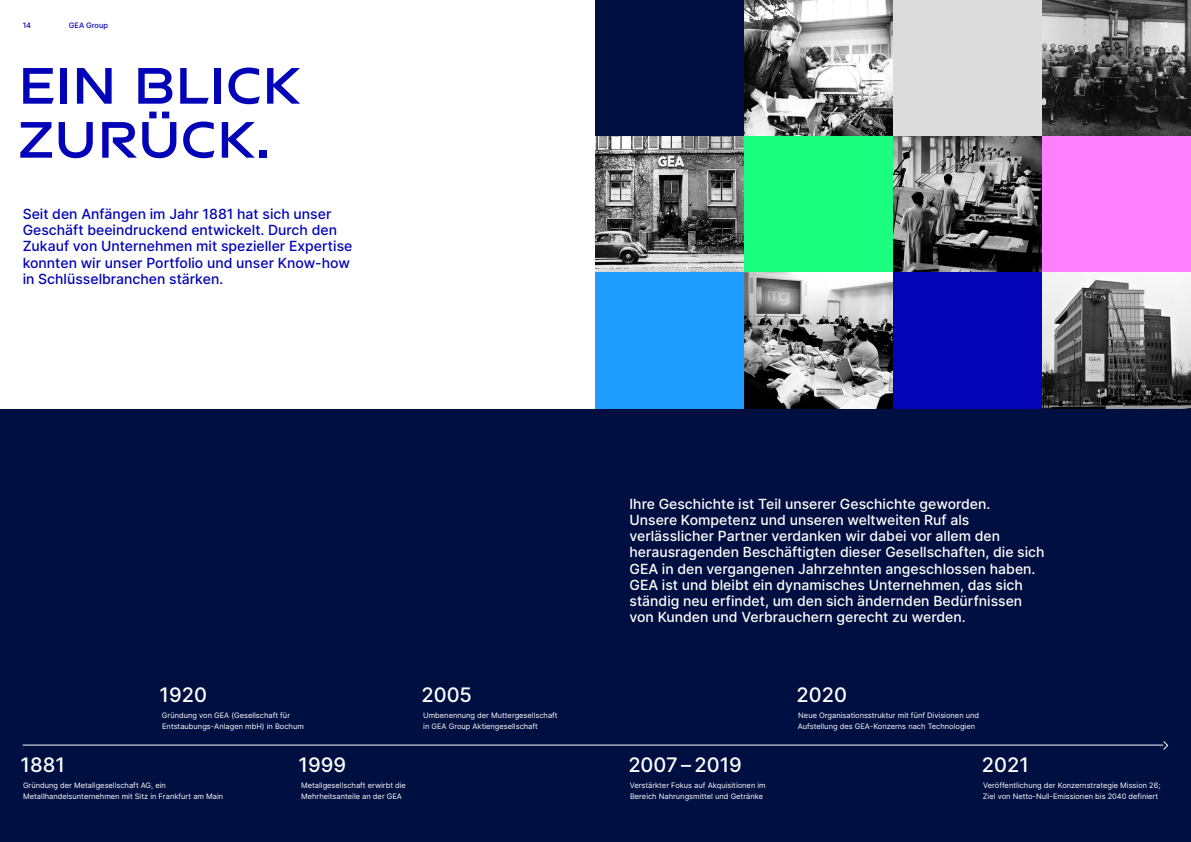
<style>
.page{position:relative;width:1191px;height:842px;background:#000f41}
.page>*{position:absolute;margin:0;border:0;box-sizing:border-box;transform-origin:0 0}
.t1{font:700 54px/54px "GEA Sans";color:#0303b8}
.t2{font:500 20px "Inter";color:#fff}
.t3{font:500 14px/16.1px "Inter";color:#fff}
.t4{font:500 14px/16.1px "Inter";color:#0303b8}
.t5{font:7.5px/10.5px "Inter";color:#fff}
.t6{font:500 7.5px "Inter";color:#0303b8}
.t7{font:500 7.5px "Inter";color:#fff}
</style>
<div class="page">
<div style="left:0;top:0;width:1191px;height:408px;background:#fff"></div>
<div style="left:595px;top:0;width:149px;height:136px;background:#000f41"></div>
<img style="left:744px;top:0;width:149px;height:136px">
<div style="left:893px;top:0;width:149px;height:136px;background:#dcdcdc"></div>
<img style="left:1042px;top:0;width:149px;height:136px">
<img style="left:595px;top:136px;width:149px;height:136px">
<div style="left:744px;top:136px;width:149px;height:136px;background:#1aff80"></div>
<img style="left:893px;top:136px;width:149px;height:136px">
<div style="left:1042px;top:136px;width:149px;height:136px;background:#ff80ff"></div>
<div style="left:595px;top:272px;width:149px;height:136px;background:#1f9dff"></div>
<img style="left:744px;top:272px;width:149px;height:136px">
<div style="left:893px;top:272px;width:149px;height:136px;background:#0303b8"></div>
<img style="left:1042px;top:272px;width:149px;height:136px">
<hr style="left:23px;top:744px;width:1140px;height:1px;background:#fff">
<svg style="left:1162px;top:741px;width:7px;height:9px"></svg>
<p class="t6" style="left:23px;top:20px;width:10px">14</p>
<p class="t6" style="left:69px;top:20px;width:41px">GEA Group</p>
<p class="t7" style="left:1160px;top:20px;width:10px">15</p>
<h1 class="t1" style="left:18px;top:57px;width:284px">EIN BLICK<br>ZURÜCK.</h1>
<h3 class="t4" style="left:23px;top:206px;width:331px">Seit den Anfängen im Jahr 1881 hat sich unser Geschäft beeindruckend entwickelt. Durch den Zukauf von Unternehmen mit spezieller Expertise konnten wir unser Portfolio und unser Know-how in Schlüsselbranchen stärken.</h3>
<h2 class="t2" style="left:160px;top:680px;width:49px">1920</h2>
<p class="t5" style="left:162px;top:710px;width:143px">Gründung von GEA (Gesellschaft für<br>Entstaubungs-Anlagen mbH) in Bochum</p>
<h2 class="t2" style="left:21px;top:750px;width:46px">1881</h2>
<p class="t5" style="left:23px;top:780px;width:202px">Gründung der Metallgesellschaft AG, ein<br>Metallhandelsunternehmen mit Sitz in Frankfurt am Main</p>
<h2 class="t2" style="left:298px;top:750px;width:49px">1999</h2>
<p class="t5" style="left:301px;top:780px;width:106px">Metallgesellschaft erwirbt die<br>Mehrheitsanteile an der GEA</p>
<h2 class="t2" style="left:421px;top:680px;width:52px">2005</h2>
<p class="t5" style="left:423px;top:710px;width:136px">Umbenennung der Muttergesellschaft in GEA Group Aktiengesellschaft</p>
<p class="t3" style="left:629px;top:496px;width:416px">Ihre Geschichte ist Teil unserer Geschichte geworden.<br>Unsere Kompetenz und unseren weltweiten Ruf als verlässlicher Partner verdanken wir dabei vor allem den herausragenden Beschäftigten dieser Gesellschaften, die sich GEA in den vergangenen Jahrzehnten angeschlossen haben.<br>GEA ist und bleibt ein dynamisches Unternehmen, das sich ständig neu erfindet, um den sich ändernden Bedürfnissen von Kunden und Verbrauchern gerecht zu werden.</p>
<h2 class="t2" style="left:628px;top:750px;width:115px">2007 – 2019</h2>
<p class="t5" style="left:629px;top:780px;width:138px">Verstärkter Fokus auf Akquisitionen im<br>Bereich Nahrungsmittel und Getränke</p>
<h2 class="t2" style="left:796px;top:680px;width:52px">2020</h2>
<p class="t5" style="left:798px;top:710px;width:183px">Neue Organisationsstruktur mit fünf Divisionen und<br>Aufstellung des GEA-Konzerns nach Technologien</p>
<h2 class="t2" style="left:982px;top:750px;width:48px">2021</h2>
<p class="t5" style="left:983px;top:780px;width:179px">Veröffentlichung der Konzernstrategie Mission 26;<br>Ziel von Netto-Null-Emissionen bis 2040 definiert</p>
</div>
